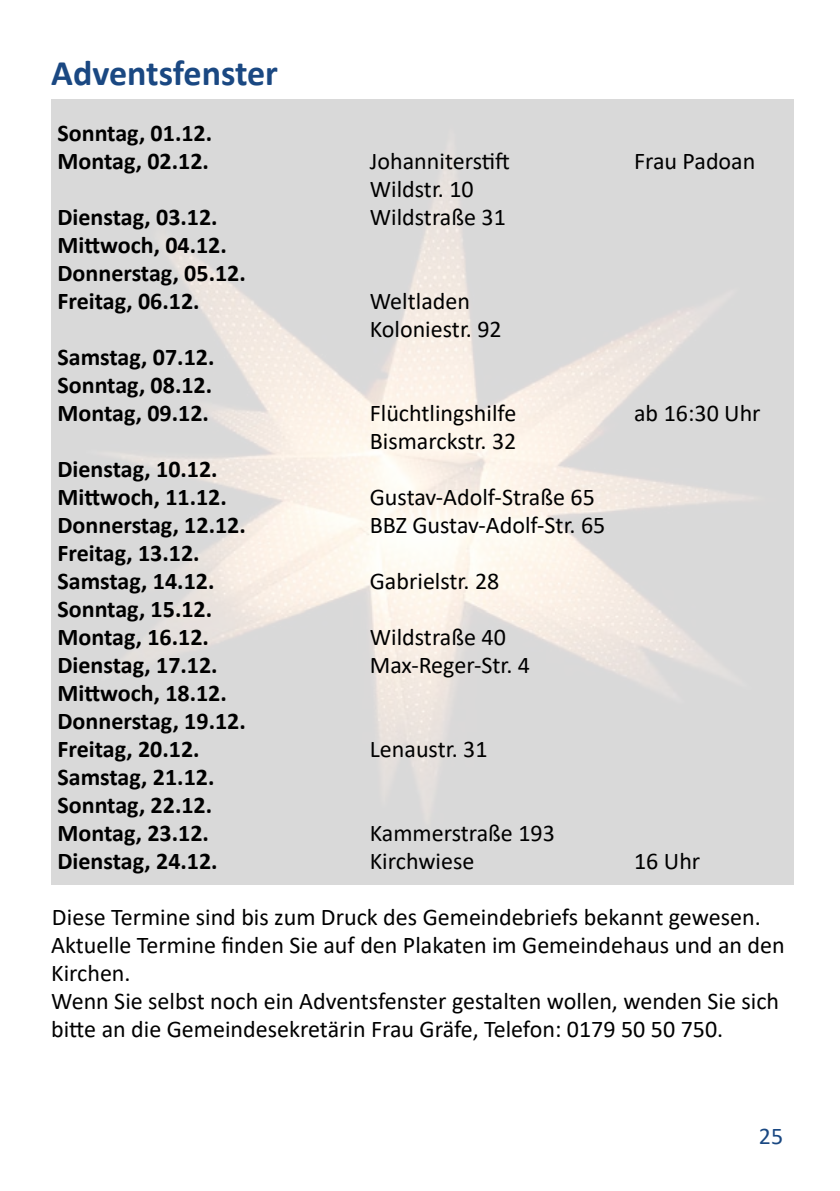
<style>
.page{position:relative;width:840px;height:1191px;background:#fff}
.page>*{position:absolute;margin:0;border:0;box-sizing:border-box;transform-origin:0 0}
.t1{font:700 36px "Calibri";color:#1a4882}
.t2{font:24px/28px "Calibri";color:#000}
.t3{font:700 24px/28px "Calibri";color:#000}
.t4{font:24px "Calibri";color:#1a4882}
</style>
<div class="page">
<h1 class="t1" style="left:51px;top:47px;width:228px">Adventsfenster</h1>
<p class="t3" style="left:57px;top:118px;width:156px">Sonntag, 01.12.<br>Montag, 02.12.</p>
<p class="t2" style="left:369px;top:146px;width:142px">Johanniterstift</p>
<p class="t2" style="left:633px;top:146px;width:123px">Frau Padoan</p>
<p class="t2" style="left:369px;top:174px;width:105px">Wildstr. 10</p>
<p class="t3" style="left:57px;top:202px;width:162px">Dienstag, 03.12.</p>
<p class="t2" style="left:369px;top:202px;width:137px">Wildstraße 31</p>
<p class="t3" style="left:57px;top:230px;width:190px">Mittwoch, 04.12.<br>Donnerstag, 05.12.<br>Freitag, 06.12.</p>
<p class="t2" style="left:369px;top:286px;width:133px">Weltladen<br>Koloniestr. 92</p>
<p class="t3" style="left:57px;top:342px;width:158px;text-align:justify">Samstag, 07.12.<br>Sonntag, 08.12.<br>Montag, 09.12.</p>
<p class="t3" style="left:57px;top:455px;width:171px">Dienstag, 10.12.<br>Mittwoch, 11.12.</p>
<p class="t2" style="left:369px;top:398px;width:148px">Flüchtlingshilfe</p>
<p class="t2" style="left:633px;top:398px;width:128px">ab 16:30 Uhr</p>
<p class="t2" style="left:369px;top:426px;width:148px">Bismarckstr. 32</p>
<p class="t2" style="left:369px;top:482px;width:226px">Gustav-Adolf-Straße 65</p>
<p class="t3" style="left:57px;top:511px;width:190px">Donnerstag, 12.12.</p>
<p class="t2" style="left:369px;top:510px;width:237px">BBZ Gustav-Adolf-Str. 65</p>
<p class="t3" style="left:57px;top:539px;width:158px">Freitag, 13.12.<br>Samstag, 14.12.</p>
<p class="t2" style="left:369px;top:566px;width:131px">Gabrielstr. 28</p>
<p class="t3" style="left:57px;top:595px;width:156px">Sonntag, 15.12.<br>Montag, 16.12.</p>
<p class="t2" style="left:369px;top:622px;width:137px">Wildstraße 40</p>
<p class="t3" style="left:57px;top:651px;width:162px">Dienstag, 17.12.</p>
<p class="t2" style="left:369px;top:650px;width:162px">Max-Reger-Str. 4</p>
<p class="t3" style="left:57px;top:679px;width:190px">Mittwoch, 18.12.<br>Donnerstag, 19.12.<br>Freitag, 20.12.</p>
<p class="t2" style="left:369px;top:734px;width:119px">Lenaustr. 31</p>
<p class="t3" style="left:57px;top:763px;width:158px;text-align:justify">Samstag, 21.12.<br>Sonntag, 22.12.<br>Montag, 23.12.</p>
<p class="t2" style="left:369px;top:818px;width:186px">Kammerstraße 193</p>
<p class="t3" style="left:57px;top:847px;width:162px">Dienstag, 24.12.</p>
<p class="t2" style="left:369px;top:846px;width:106px">Kirchwiese</p>
<p class="t2" style="left:633px;top:846px;width:68px">16 Uhr</p>
<p class="t2" style="left:51px;top:902px;width:734px">Diese Termine sind bis zum Druck des Gemeindebriefs bekannt gewesen.<br>Aktuelle Termine finden Sie auf den Plakaten im Gemeindehaus und an den Kirchen.<br>Wenn Sie selbst noch ein Adventsfenster gestalten wollen, wenden Sie sich bitte an die Gemeindesekretärin Frau Gräfe, Telefon: 0179 50 50 750.</p>
<p class="t4" style="left:758px;top:1119px;width:26px">25</p>
</div>
